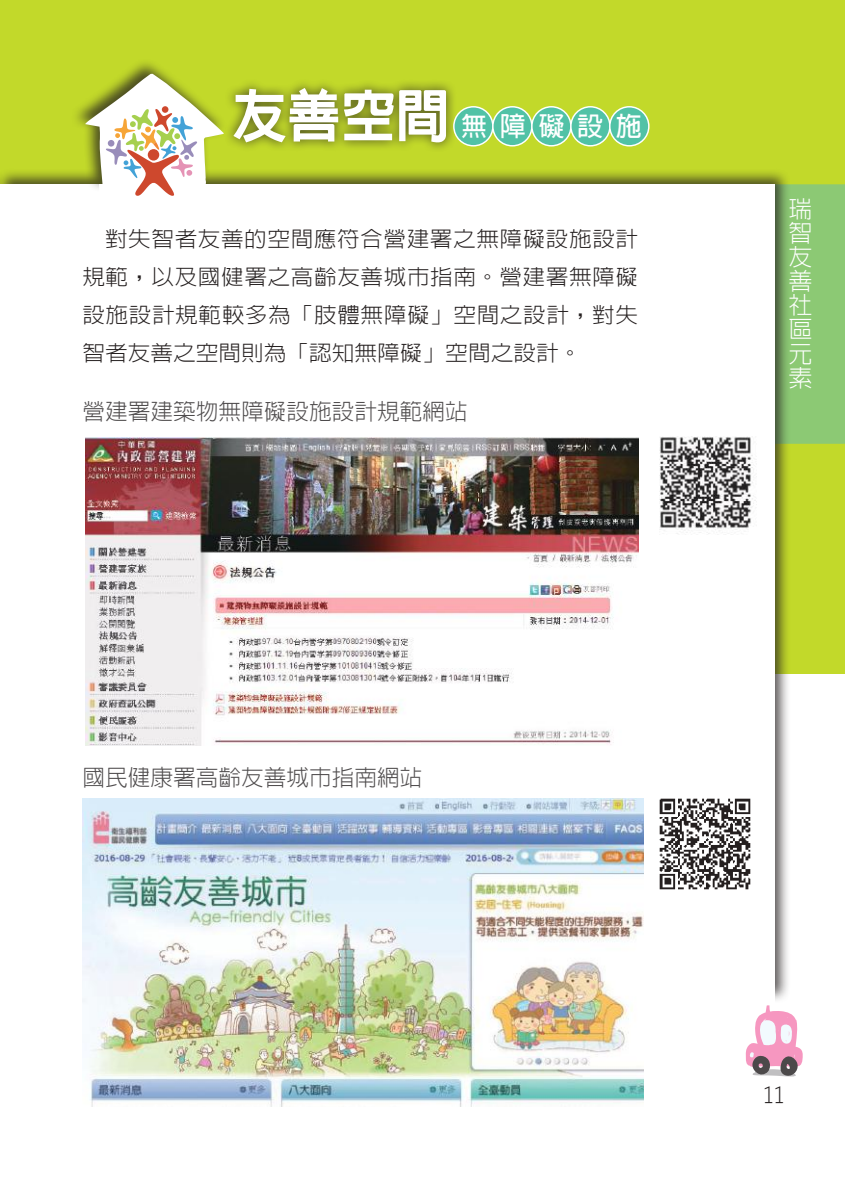
<style>
.page{position:relative;width:845px;height:1191px;background:#fff}
.page>*{position:absolute;margin:0;border:0;box-sizing:border-box;transform-origin:0 0}
.t1{font:800 56.6px "AR Hei B5";color:#fff;scale:.96 1}
.t2{font:700 26.4px "AR Hei B5";letter-spacing:.49em;color:#fff}
.t3{font:300 24px/24px "AR Hei B5";color:#fff;text-align:justify}
.t4{font:300 22.6px "AR Hei B5";color:#4e4b4c}
.t5{font:300 21.6px/38px "AR Hei B5";letter-spacing:.025em;color:#241f1f;text-align:justify;scale:1.05 1}
.t6{font:300 21.2px "AR Hei B5";color:#241f1f}
</style>
<div class="page">
<div style="left:0;top:0;width:845px;height:673px;background:#c2d92a"></div>
<div style="left:791px;top:184px;width:54px;height:260px;background:#8cc974"></div>
<div style="left:0;top:168px;width:791px;height:835px;background:#241f1f;opacity:.75"></div>
<div style="left:0;top:184px;width:774px;height:814px;background:#fff"></div>
<div style="left:0;top:964px;width:774px;height:54px;background:#fff"></div>
<svg style="left:745px;top:1005px;width:58px;height:72px"></svg>
<div style="left:70px;top:58px;width:157px;height:137px;background:#241f1f;opacity:.75"></div>
<svg style="left:85px;top:73px;width:139px;height:123px"></svg>
<img style="left:85px;top:438px;width:553px;height:307px">
<img style="left:82px;top:798px;width:561px;height:308px">
<img style="left:659px;top:436px;width:97px;height:98px">
<img style="left:659px;top:798px;width:92px;height:92px">
<div style="left:224px;top:78px;width:233px;height:75px;background:#241f1f;opacity:.75"></div>
<div style="left:454px;top:107px;width:39px;height:39px;background:#51c2a6;border-radius:50%"></div>
<div style="left:453px;top:106px;width:40px;height:40px;border:1px solid #fff;border-radius:50%"></div>
<div style="left:493px;top:107px;width:39px;height:39px;background:#51c2a6;border-radius:50%"></div>
<div style="left:492px;top:106px;width:40px;height:40px;border:1px solid #fff;border-radius:50%"></div>
<div style="left:532px;top:107px;width:39px;height:39px;background:#51c2a6;border-radius:50%"></div>
<div style="left:531px;top:106px;width:40px;height:40px;border:1px solid #fff;border-radius:50%"></div>
<div style="left:571px;top:107px;width:39px;height:39px;background:#51c2a6;border-radius:50%"></div>
<div style="left:570px;top:106px;width:40px;height:40px;border:1px solid #fff;border-radius:50%"></div>
<div style="left:610px;top:107px;width:39px;height:39px;background:#51c2a6;border-radius:50%"></div>
<div style="left:609px;top:106px;width:40px;height:40px;border:1px solid #fff;border-radius:50%"></div>
<p class="t1" style="left:232px;top:87px;width:228px">友善空間</p>
<p class="t2" style="left:461px;top:113px;width:182px">無障礙設施</p>
<p class="t5" style="left:82px;top:220px;width:531px;text-indent:23px">對失智者友善的空間應符合營建署之無障礙設施設計規範，以及國健署之高齡友善城市指南。營建署無障礙設施設計規範較多為「肢體無障礙」空間之設計，對失智者友善之空間則為「認知無障礙」空間之設計。</p>
<p class="t4" style="left:82px;top:400px;width:387px">營建署建築物無障礙設施設計規範網站</p>
<p class="t3" style="left:788px;top:197px;width:24px">瑞智友善社區元素</p>
<p class="t4" style="left:82px;top:765px;width:342px">國民健康署高齡友善城市指南網站</p>
<p class="t6" style="left:763px;top:1084px;width:23px">11</p>
</div>
